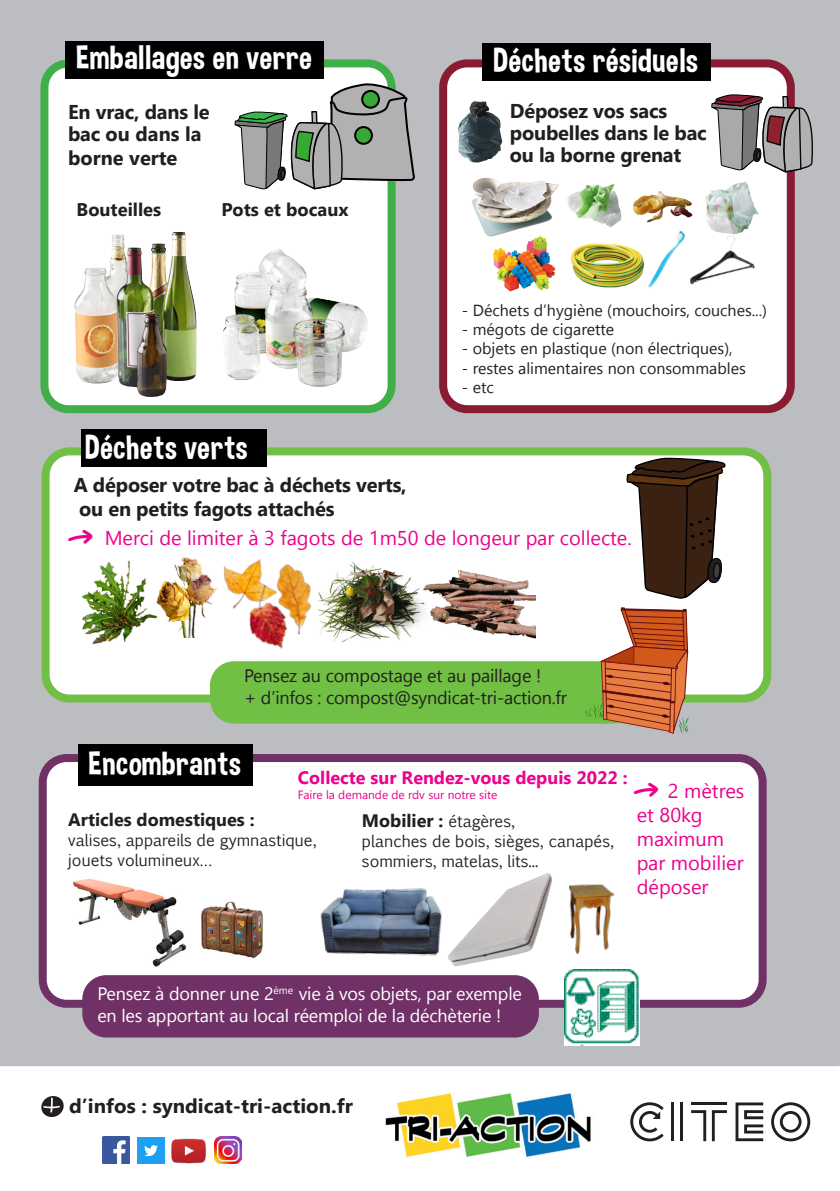
<style>
.page{position:relative;width:840px;height:1191px;background:#fff}
.page>*{position:absolute;margin:0;border:0;box-sizing:border-box;transform-origin:0 0}
.t1{font:34px "Dimbo";letter-spacing:.02em;color:#fff}
.t2{font:700 20px/22px "Lao UI";letter-spacing:-.01em;color:#231f20}
.t3{font:20px/24px "Leelawadee UI";color:#ed028c}
.t4{font:700 18.4px "Lao UI";color:#231f20}
.t5{font:18px "Leelawadee UI";letter-spacing:-.01em;color:#fff}
.t6{font:18px "Leelawadee UI";letter-spacing:-.01em;color:#231f20}
.t7{font:700 18px "Lao UI";color:#231f20}
.t8{font:700 18px "Lao UI";color:#ed028c}
.t9{font:16px "Leelawadee UI";color:#231f20}
.t10{font:16px "Euphemia CAS";color:#231f20}
.t11{font:12px "Leelawadee UI";color:#ed028c}
.s1{font-family:"PW New Arrows";font-size:30px}
.s2{font-family:"Euphemia CAS";font-weight:400;font-size:16px}
</style>
<div class="page">
<div style="left:0;top:0;width:839px;height:1066px;background:#bcbdc0"></div>
<svg style="left:41px;top:1096px;width:23px;height:21px"></svg>
<img style="left:102px;top:1136px;width:28px;height:27px">
<img style="left:137px;top:1137px;width:27px;height:26px">
<img style="left:171px;top:1138px;width:36px;height:26px">
<img style="left:214px;top:1136px;width:27px;height:27px">
<svg style="left:44px;top:63px;width:347px;height:346px"></svg>
<div style="left:40px;top:59px;width:355px;height:354px;border:8px solid #40ae49;border-radius:24px"></div>
<div style="left:443px;top:63px;width:347px;height:346px;background:#fff;border-radius:24px"></div>
<div style="left:439px;top:59px;width:355px;height:354px;border:8px solid #891c33;border-radius:24px"></div>
<div style="left:46px;top:451px;width:720px;height:247px;background:#fff;border-radius:24px"></div>
<div style="left:42px;top:447px;width:728px;height:255px;border:8px solid #71bf44;border-radius:24px"></div>
<div style="left:43px;top:758px;width:719px;height:245px;background:#fff;border-radius:24px"></div>
<div style="left:39px;top:754px;width:727px;height:253px;border:8px solid #703167;border-radius:24px"></div>
<svg style="left:771px;top:1102px;width:38px;height:39px"></svg>
<hr style="left:679px;top:1102px;width:3px;height:39px;background:#231f20">
<hr style="left:670px;top:1102px;width:3px;height:39px;background:#231f20">
<hr style="left:690px;top:1102px;width:36px;height:3px;background:#231f20">
<svg style="left:691px;top:1110px;width:14px;height:31px"></svg>
<svg style="left:711px;top:1110px;width:15px;height:31px"></svg>
<svg style="left:735px;top:1102px;width:27px;height:39px"></svg>
<svg style="left:630px;top:1102px;width:33px;height:39px"></svg>
<img style="left:385px;top:1093px;width:206px;height:64px">
<div style="left:65px;top:41px;width:258px;height:37px;background:#000"></div>
<div style="left:482px;top:43px;width:228px;height:37px;background:#000"></div>
<div style="left:210px;top:661px;width:426px;height:62px;background:#71bf44;border-radius:24px"></div>
<div style="left:82px;top:975px;width:456px;height:62px;background:#703167;border-radius:24px"></div>
<img style="left:464px;top:101px;width:19px;height:17px">
<img style="left:106px;top:232px;width:72px;height:55px">
<img style="left:222px;top:250px;width:143px;height:136px">
<svg style="left:711px;top:94px;width:102px;height:79px"></svg>
<div style="left:755px;top:151px;width:5px;height:9px;border:1px solid #000003;border-radius:50%"></div>
<img style="left:723px;top:181px;width:22px;height:10px">
<img style="left:583px;top:184px;width:28px;height:6px">
<svg style="left:646px;top:194px;width:12px;height:2px"></svg>
<div style="left:81px;top:429px;width:186px;height:37px;background:#000"></div>
<div style="left:79px;top:744px;width:173px;height:42px;background:#000"></div>
<img style="left:82px;top:560px;width:67px;height:84px">
<img style="left:149px;top:557px;width:69px;height:80px">
<img style="left:223px;top:559px;width:39px;height:33px">
<img style="left:277px;top:564px;width:42px;height:61px">
<img style="left:231px;top:582px;width:72px;height:67px">
<img style="left:319px;top:561px;width:104px;height:80px">
<img style="left:423px;top:570px;width:112px;height:69px">
<svg style="left:234px;top:83px;width:181px;height:107px"></svg>
<div style="left:280px;top:169px;width:5px;height:9px;border:1px solid #000003;border-radius:50%"></div>
<svg style="left:584px;top:607px;width:104px;height:127px"></svg>
<img style="left:201px;top:901px;width:63px;height:58px">
<img style="left:73px;top:879px;width:114px;height:87px">
<img style="left:320px;top:888px;width:111px;height:68px">
<img style="left:431px;top:873px;width:122px;height:115px">
<img style="left:569px;top:884px;width:45px;height:70px">
<img style="left:563px;top:969px;width:75px;height:76px">
<img style="left:472px;top:178px;width:84px;height:58px">
<img style="left:489px;top:232px;width:67px;height:60px">
<img style="left:571px;top:243px;width:57px;height:45px">
<img style="left:628px;top:223px;width:80px;height:65px">
<img style="left:686px;top:227px;width:69px;height:61px">
<svg style="left:626px;top:457px;width:100px;height:142px"></svg>
<p class="t1" style="left:76px;top:36px;width:237px">Emballages en verre</p>
<p class="t1" style="left:493px;top:40px;width:206px">Déchets résiduels</p>
<p class="t2" style="left:68px;top:100px;width:143px">En vrac, dans le bac ou dans la</p>
<p class="t2" style="left:68px;top:146px;width:111px">borne verte</p>
<p class="t4" style="left:77px;top:197px;width:86px">Bouteilles</p>
<p class="t4" style="left:221px;top:197px;width:129px">Pots et bocaux</p>
<p class="t1" style="left:85px;top:426px;width:164px">Déchets verts</p>
<p class="t2" style="left:74px;top:473px;width:334px">A déposer votre bac à déchets verts,</p>
<p class="t2" style="left:79px;top:497px;width:257px">ou en petits fagots attachés</p>
<p class="t2" style="left:509px;top:99px;width:159px">Déposez vos sacs</p>
<p class="t2" style="left:509px;top:121px;width:198px">poubelles dans le bac ou la borne grenat</p>
<p class="t9" style="left:461px;top:299px;width:306px">- Déchets d’hygiène (mouchoirs, couches...)</p>
<p class="t9" style="left:461px;top:318px;width:154px">- mégots de cigarette</p>
<p class="t9" style="left:461px;top:338px;width:272px">- objets en plastique (non électriques),</p>
<p class="t9" style="left:461px;top:357px;width:285px">- restes alimentaires non consommables</p>
<p class="t9" style="left:461px;top:376px;width:33px">- etc</p>
<p class="t3" style="left:71px;top:525px;width:561px"><span class="s1">q</span> Merci de limiter à 3 fagots de 1m50 de longeur par collecte.</p>
<p class="t6" style="left:244px;top:663px;width:298px">Pensez au compostage et au paillage !</p>
<p class="t6" style="left:244px;top:685px;width:324px">+ d’infos : compost@syndicat-tri-action.fr</p>
<p class="t1" style="left:88px;top:742px;width:154px">Encombrants</p>
<p class="t8" style="left:298px;top:765px;width:331px">Collecte sur Rendez-vous depuis 2022 :</p>
<p class="t11" style="left:298px;top:786px;width:201px">Faire la demande de rdv sur notre site</p>
<p class="t3" style="left:636px;top:777px;width:109px"><span class="s1">q</span> 2 mètres et 80kg</p>
<p class="t3" style="left:636px;top:825px;width:108px">maximum par mobilier déposer</p>
<p class="t7" style="left:68px;top:807px;width:188px">Articles domestiques :</p>
<p class="t10" style="left:68px;top:828px;width:250px">valises, appareils de gymnastique,</p>
<p class="t10" style="left:68px;top:848px;width:145px">jouets volumineux…</p>
<p class="t7" style="left:362px;top:809px;width:154px">Mobilier : <span class="s2">étagères,</span></p>
<p class="t10" style="left:362px;top:829px;width:253px">planches de bois, sièges, canapés,</p>
<p class="t10" style="left:362px;top:849px;width:178px">sommiers, matelas, lits...</p>
<p class="t5" style="left:97px;top:980px;width:426px">Pensez à donner une 2<sup>ème</sup> vie à vos objets, par exemple</p>
<p class="t5" style="left:97px;top:1002px;width:405px">en les apportant au local réemploi de la déchèterie !</p>
<p class="t2" style="left:69px;top:1094px;width:285px">d’infos : syndicat-tri-action.fr</p>
</div>
